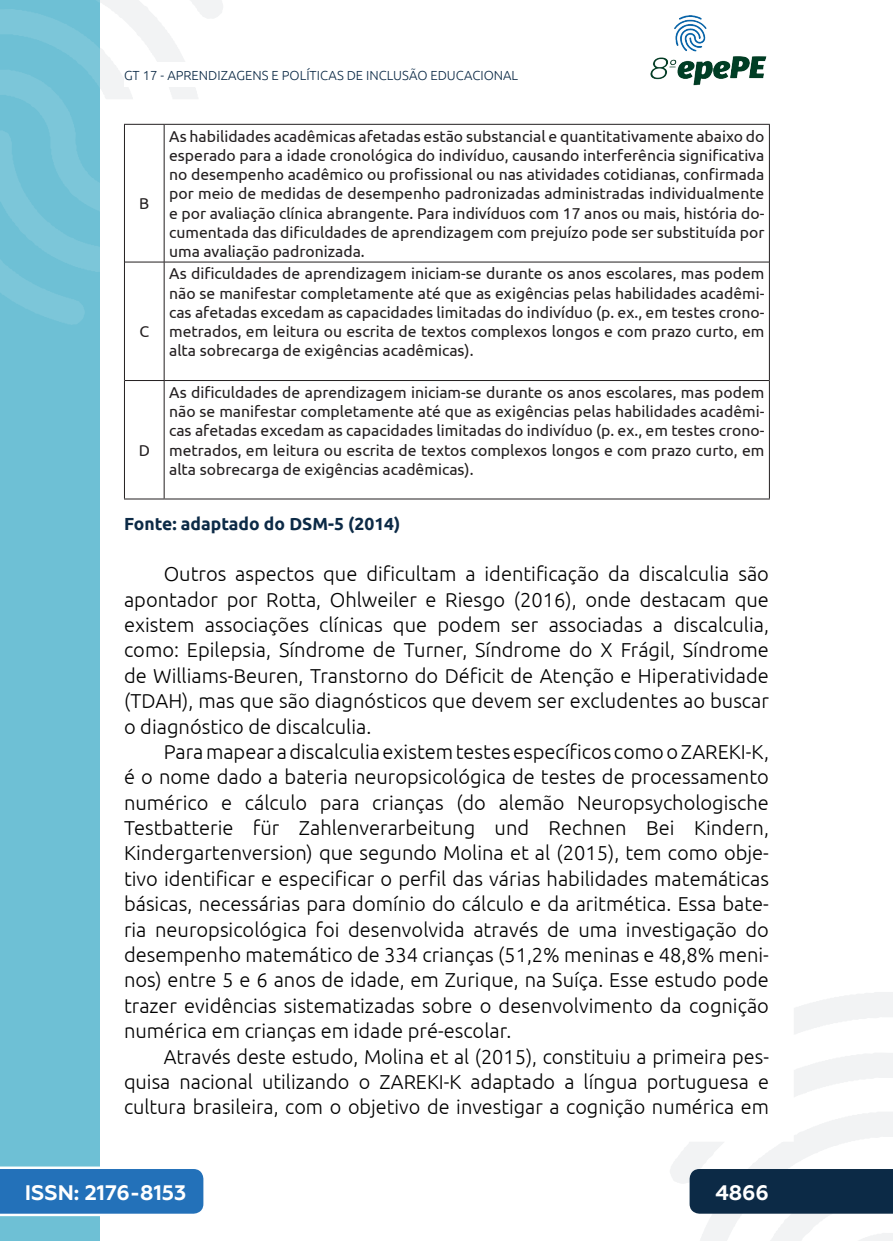
<style>
.page{position:relative;width:893px;height:1241px;background:#fff}
.page>*{position:absolute;margin:0;border:0;box-sizing:border-box;transform-origin:0 0}
.t1{font:700 21px "Geometria";color:#fff}
._5_CORPO{font:300 20.12px/25.4px "Ubuntu";color:#000;text-align:justify}
._10_LEGENDAS{font:700 17.5px "Ubuntu";color:#0c2a46}
.t2{font:15.75px/19.2px "Ubuntu";color:#231f20;text-align:justify}
.t3{font:300 13.12px "Ubuntu";color:#0c2a46}
</style>
<div class="page">
<svg style="left:670px;top:992px;width:223px;height:248px"></svg>
<svg style="left:99px;top:0;width:125px;height:324px"></svg>
<img style="left:650px;top:15px;width:117px;height:71px">
<div style="left:0;top:0;width:99px;height:1240px;background:#6ec0d5"></div>
<svg style="left:0;top:0;width:99px;height:325px"></svg>
<svg style="left:0;top:1166px;width:203px;height:49px"></svg>
<div style="left:690px;top:1168px;width:203px;height:45px;background:#0c2a46"></div>
<div style="left:124px;top:62px;width:516px;height:25px;background:#fff"></div>
<hr style="left:124px;top:124px;width:1px;height:138px;background:#231f20">
<hr style="left:769px;top:124px;width:1px;height:138px;background:#231f20">
<hr style="left:124px;top:262px;width:1px;height:118px;background:#231f20">
<hr style="left:769px;top:262px;width:1px;height:118px;background:#231f20">
<hr style="left:124px;top:380px;width:1px;height:118px;background:#231f20">
<hr style="left:769px;top:380px;width:1px;height:118px;background:#231f20">
<hr style="left:124px;top:498px;width:40px;height:1px;background:#231f20">
<hr style="left:164px;top:498px;width:606px;height:1px;background:#231f20">
<hr style="left:124px;top:124px;width:40px;height:1px;background:#231f20">
<hr style="left:164px;top:124px;width:606px;height:1px;background:#231f20">
<hr style="left:164px;top:124px;width:1px;height:138px;background:#231f20">
<hr style="left:125px;top:262px;width:39px;height:1px;background:#231f20">
<hr style="left:164px;top:262px;width:605px;height:1px;background:#231f20">
<hr style="left:164px;top:262px;width:1px;height:118px;background:#231f20">
<hr style="left:125px;top:380px;width:39px;height:1px;background:#231f20">
<hr style="left:164px;top:380px;width:605px;height:1px;background:#231f20">
<hr style="left:164px;top:380px;width:1px;height:118px;background:#231f20">
<p class="t3" style="left:124px;top:67px;width:396px">GT 17 - APRENDIZAGENS E POLÍTICAS DE INCLUSÃO EDUCACIONAL</p>
<p class="t2" style="left:139px;top:193px;width:12px">B</p>
<p class="t2" style="left:139px;top:321px;width:11px">C</p>
<p class="t2" style="left:169px;top:126px;width:597px">As habilidades acadêmicas afetadas estão substancial e quantitativamente abaixo do esperado para a idade cronológica do indivíduo, causando interferência significativa no desempenho acadêmico ou profissional ou nas atividades cotidianas, confirmada por meio de medidas de desempenho padronizadas administradas individualmente e por avaliação clínica abrangente. Para indivíduos com 17 anos ou mais, história do&shy;cumentada das dificuldades de aprendizagem com prejuízo pode ser substituída por uma avaliação padronizada.</p>
<p class="t2" style="left:169px;top:263px;width:597px">As dificuldades de aprendizagem iniciam-se durante os anos escolares, mas podem não se manifestar completamente até que as exigências pelas habilidades acadêmi&shy;cas afetadas excedam as capacidades limitadas do indivíduo (p. ex., em testes crono&shy;metrados, em leitura ou escrita de textos complexos longos e com prazo curto, em alta sobrecarga de exigências acadêmicas).</p>
<p class="t2" style="left:169px;top:382px;width:597px">As dificuldades de aprendizagem iniciam-se durante os anos escolares, mas podem não se manifestar completamente até que as exigências pelas habilidades acadêmi&shy;cas afetadas excedam as capacidades limitadas do indivíduo (p. ex., em testes crono&shy;metrados, em leitura ou escrita de textos complexos longos e com prazo curto, em alta sobrecarga de exigências acadêmicas).</p>
<p class="_10_LEGENDAS" style="left:124px;top:513px;width:278px">Fonte: adaptado do DSM-5 (2014)</p>
<p class="_5_CORPO" style="left:124px;top:560px;width:646px;text-indent:40px">Outros aspectos que dificultam a identificação da discalculia são apontador por Rotta, Ohlweiler e Riesgo (2016), onde destacam que existem associações clínicas que podem ser associadas a discalculia, como: Epilepsia, Síndrome de Turner, Síndrome do X Frágil, Síndrome de Williams-Beuren, Transtorno do Déficit de Atenção e Hiperatividade (TDAH), mas que são diagnósticos que devem ser excludentes ao buscar o diagnóstico de discalculia.</p>
<p class="_5_CORPO" style="left:124px;top:738px;width:646px;text-indent:40px">Para mapear a discalculia existem testes específicos como o ZAREKI-K, é o nome dado a bateria neuropsicológica de testes de processamento numérico e cálculo para crianças (do alemão Neuropsychologische Testbatterie für Zahlenverarbeitung und Rechnen Bei Kindern, Kindergartenversion) que segundo Molina et al (2015), tem como obje&shy;tivo identificar e especificar o perfil das várias habilidades matemáticas básicas, necessárias para domínio do cálculo e da aritmética. Essa bate&shy;ria neuropsicológica foi desenvolvida através de uma investigação do desempenho matemático de 334 crianças (51,2% meninas e 48,8% meni&shy;nos) entre 5 e 6 anos de idade, em Zurique, na Suíça. Esse estudo pode trazer evidências sistematizadas sobre o desenvolvimento da cognição numérica em crianças em idade pré-escolar.</p>
<p class="_5_CORPO" style="left:124px;top:1043px;width:646px;text-indent:40px">Através deste estudo, Molina et al (2015), constituiu a primeira pes&shy;quisa nacional utilizando o ZAREKI-K adaptado a língua portuguesa e cultura brasileira, com o objetivo de investigar a cognição numérica em</p>
<p class="t2" style="left:139px;top:439px;width:13px">D</p>
<p class="t1" style="left:25px;top:1179px;width:163px">ISSN: 2176-8153</p>
<p class="t1" style="left:715px;top:1179px;width:55px">4866</p>
</div>
